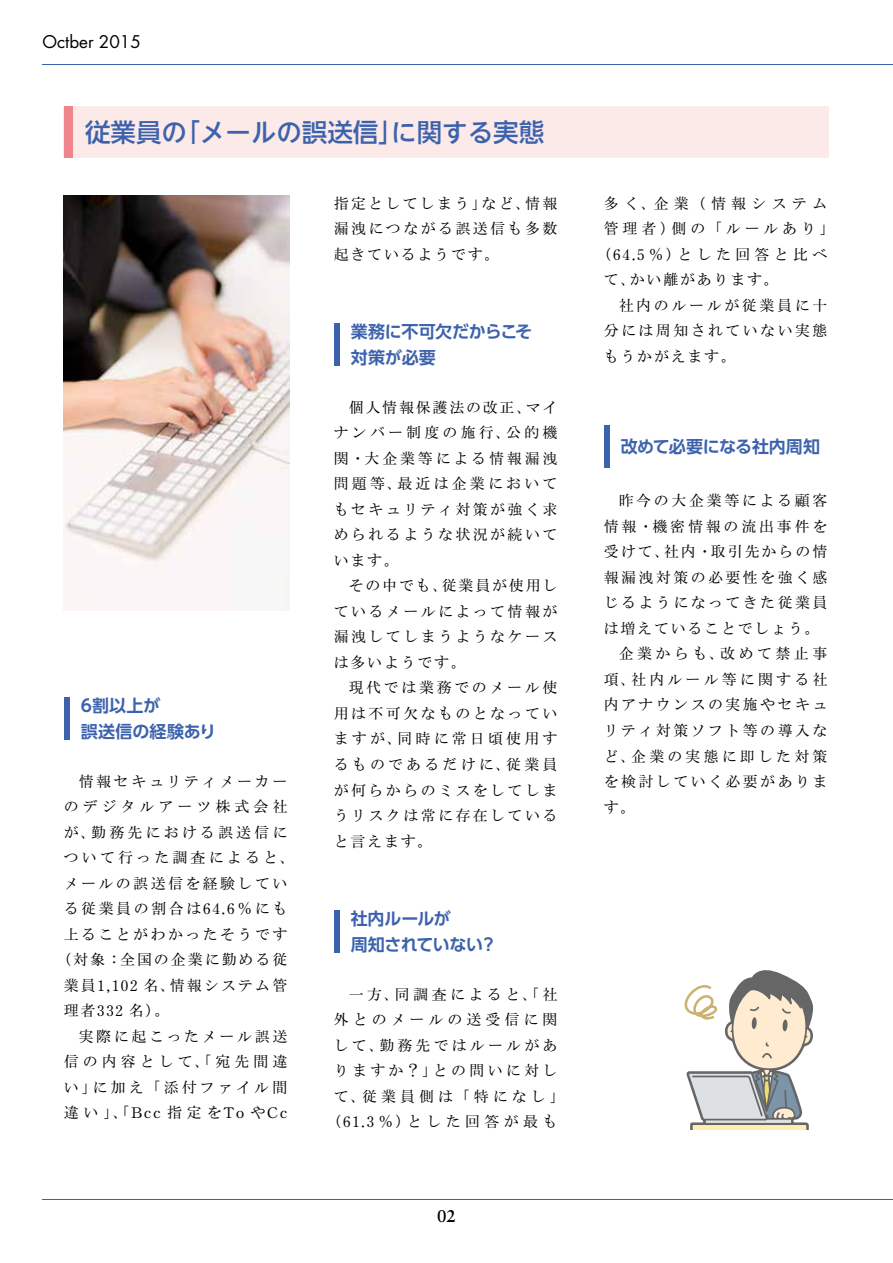
<style>
.page{position:relative;width:893px;height:1263px;background:#fff}
.page>*{position:absolute;margin:0;border:0;box-sizing:border-box;transform-origin:0 0}
.t1{font:500 25.5px "UD Shin Go NT Pro";color:#3d62ad}
.t2{font:700 16.95px/25.5px "UD Shin Go Pro De";letter-spacing:-.015em;color:#3d62ad}
.t3{font:700 16.95px/25.5px "UD Shin Go Pro De";letter-spacing:.005em;color:#3d62ad}
.t4{font:16.95px "Futura Std";color:#000}
.t5{font:700 16.95px "Sabon LT Std";color:#000}
.t6{font:500 14.85px/25.5px "Ro H Mincho Pro";letter-spacing:.17em;color:#000;text-align:justify}
.t7{font:500 14.85px "Ro H Mincho Pro";letter-spacing:.22em;color:#000}
.t8{font:500 14.85px "Ro H Mincho Pro";letter-spacing:.275em;color:#000}
.t9{font:500 14.85px "Ro H Mincho Pro";letter-spacing:.125em;color:#000}
.t10{font:500 14.85px "Ro H Mincho Pro";letter-spacing:.24em;color:#000}
.t11{font:500 14.85px "Ro H Mincho Pro";letter-spacing:.15em;color:#000}
.t12{font:500 14.85px "Ro H Mincho Pro";letter-spacing:.3em;color:#000}
.t13{font:500 14.85px "Ro H Mincho Pro";letter-spacing:.295em;color:#000}
.t14{font:500 14.85px "Ro H Mincho Pro";letter-spacing:.135em;color:#000}
.t15{font:500 14.85px "Ro H Mincho Pro";letter-spacing:.14em;color:#000}
.t16{font:500 14.85px "Ro H Mincho Pro";letter-spacing:.225em;color:#000}
.t17{font:500 14.85px "Ro H Mincho Pro";letter-spacing:.265em;color:#000}
.t18{font:500 14.85px "Ro H Mincho Pro";letter-spacing:.195em;color:#000}
.t19{font:500 14.85px "Ro H Mincho Pro";letter-spacing:.365em;color:#000}
</style>
<div class="page">
<div style="left:64px;top:106px;width:765px;height:51px;background:#fceae9"></div>
<div style="left:64px;top:106px;width:8px;height:51px;background:#ee858c"></div>
<hr style="left:43px;top:64px;width:850px;height:1px;background:#3d62ad">
<hr style="left:43px;top:1199px;width:850px;height:1px;background:#3d62ad">
<div style="left:64px;top:697px;width:5px;height:43px;background:#3d62ad"></div>
<div style="left:334px;top:323px;width:5px;height:43px;background:#3d62ad"></div>
<div style="left:334px;top:910px;width:5px;height:42px;background:#3d62ad"></div>
<div style="left:604px;top:425px;width:5px;height:43px;background:#3d62ad"></div>
<img style="left:64px;top:196px;width:225px;height:414px">
<svg style="left:684px;top:970px;width:129px;height:159px"></svg>
<p class="t4" style="left:43px;top:31px;width:100px">Octber 2015</p>
<h1 class="t1" style="left:85px;top:111px;width:461px">従業員の「メールの誤送信」に関する実態</h1>
<p class="t3" style="left:81px;top:692px;width:137px">6割以上が<br>誤送信の経験あり</p>
<p class="t6" style="left:79px;top:770px;width:210px">情報セキュリティメーカー</p>
<p class="t8" style="left:64px;top:798px;width:225px">のデジタルアーツ株式会社</p>
<p class="t7" style="left:64px;top:823px;width:225px">が、勤務先における誤送信に</p>
<p class="t7" style="left:64px;top:849px;width:232px">ついて行った調査によると、</p>
<p class="t6" style="left:64px;top:872px;width:225px">メールの誤送信を経験してい</p>
<p class="t6" style="left:64px;top:897px;width:225px">る従業員の割合は64.6％にも</p>
<p class="t6" style="left:64px;top:923px;width:225px">上ることがわかったそうです</p>
<p class="t14" style="left:56px;top:951px;width:232px">（対象：全国の企業に勤める従</p>
<p class="t11" style="left:64px;top:976px;width:225px">業員1,102 名、情報システム管</p>
<p class="t6" style="left:64px;top:999px;width:107px">理者332 名）。</p>
<p class="t6" style="left:79px;top:1025px;width:210px">実際に起こったメール誤送</p>
<p class="t8" style="left:64px;top:1053px;width:225px">信の内容として、「宛先間違</p>
<p class="t7" style="left:64px;top:1078px;width:225px">い」に加え「添付ファイル間</p>
<p class="t9" style="left:64px;top:1104px;width:225px">違い」、「Bcc 指定をTo やCc</p>
<p class="t6" style="left:334px;top:191px;width:225px">指定としてしまう」など、情報漏洩につながる誤送信も多数起きているようです。</p>
<p class="t2" style="left:351px;top:318px;width:183px">業務に不可欠だからこそ対策が必要</p>
<p class="t6" style="left:334px;top:396px;width:225px;text-indent:15px">個人情報保護法の改正、マイナンバー制度の施行、公的機関・大企業等による情報漏洩問題等、最近は企業においてもセキュリティ対策が強く求められるような状況が続いています。</p>
<p class="t6" style="left:334px;top:574px;width:225px;text-indent:15px">その中でも、従業員が使用しているメールによって情報が漏洩してしまうようなケースは多いようです。</p>
<p class="t6" style="left:334px;top:676px;width:225px;text-indent:15px">現代では業務でのメール使用は不可欠なものとなっていますが、同時に常日頃使用するものであるだけに、従業員が何らからのミスをしてしまうリスクは常に存在していると言えます。</p>
<p class="t2" style="left:351px;top:905px;width:148px">社内ルールが<br>周知されていない？</p>
<p class="t10" style="left:349px;top:985px;width:210px">一方、同調査によると、「社</p>
<p class="t8" style="left:334px;top:1010px;width:225px">外とのメールの送受信に関</p>
<p class="t7" style="left:334px;top:1036px;width:225px">して、勤務先ではルールがあ</p>
<p class="t16" style="left:334px;top:1061px;width:225px">りますか？」との問いに対し</p>
<p class="t8" style="left:334px;top:1087px;width:232px">て、従業員側は「特になし」</p>
<p class="t12" style="left:326px;top:1112px;width:232px">（61.3％）とした回答が最も</p>
<p class="t5" style="left:437px;top:1205px;width:20px">02</p>
<p class="t19" style="left:604px;top:194px;width:225px">多く、企業（情報システム</p>
<p class="t17" style="left:604px;top:219px;width:232px">管理者）側の「ルールあり」</p>
<p class="t13" style="left:596px;top:245px;width:232px">（64.5％）とした回答と比べ</p>
<p class="t9" style="left:604px;top:270px;width:176px">て、かい離があります。</p>
<p class="t6" style="left:619px;top:293px;width:210px">社内のルールが従業員に十</p>
<p class="t6" style="left:604px;top:319px;width:225px">分には周知されていない実態</p>
<p class="t9" style="left:604px;top:347px;width:134px">もうかがえます。</p>
<p class="t2" style="left:621px;top:433px;width:201px">改めて必要になる社内周知</p>
<p class="t6" style="left:619px;top:489px;width:210px">昨今の大企業等による顧客</p>
<p class="t18" style="left:604px;top:517px;width:225px">情報・機密情報の流出事件を</p>
<p class="t15" style="left:604px;top:543px;width:225px">受けて、社内・取引先からの情</p>
<p class="t6" style="left:604px;top:566px;width:225px">報漏洩対策の必要性を強く感</p>
<p class="t6" style="left:604px;top:591px;width:225px">じるようになってきた従業員</p>
<p class="t9" style="left:604px;top:619px;width:217px">は増えていることでしょう。</p>
<p class="t10" style="left:619px;top:645px;width:210px">企業からも、改めて禁止事</p>
<p class="t7" style="left:604px;top:670px;width:225px">項、社内ルール等に関する社</p>
<p class="t6" style="left:604px;top:693px;width:225px">内アナウンスの実施やセキュ</p>
<p class="t6" style="left:604px;top:719px;width:225px">リティ対策ソフト等の導入な</p>
<p class="t7" style="left:604px;top:747px;width:225px">ど、企業の実態に即した対策</p>
<p class="t6" style="left:604px;top:770px;width:225px">を検討していく必要がありま</p>
<p class="t6" style="left:604px;top:795px;width:33px">す。</p>
</div>
